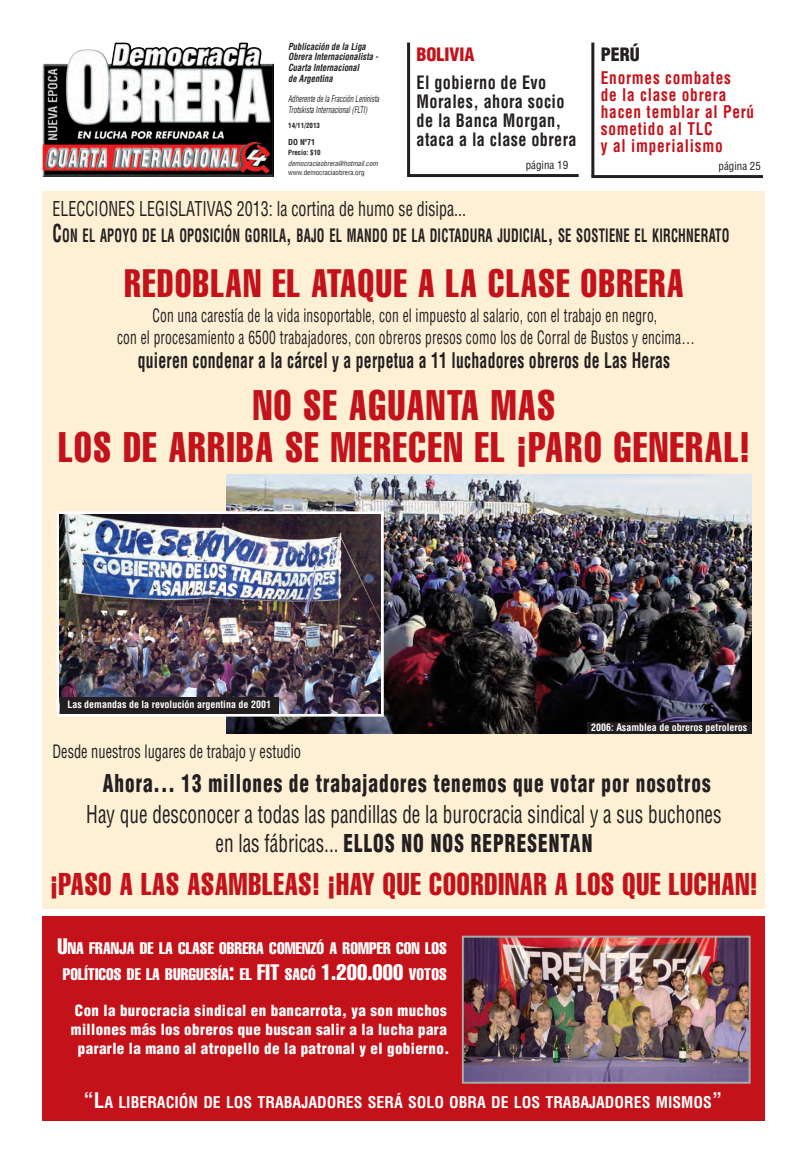
<style>
.page{position:relative;width:808px;height:1163px;background:#fff}
.page>*{position:absolute;margin:0;border:0;box-sizing:border-box;transform-origin:0 0}
.t1{font:extra-condensed 42px/42px "Helvetica";letter-spacing:.045em;color:#c4121a;text-align:center;scale:.9 1}
.t2{font:extra-condensed 39px "Helvetica";letter-spacing:.045em;color:#c4121a;scale:.9 1}
.t3{font:extra-condensed 31px "Helvetica";letter-spacing:.03em;color:#c4121a;scale:.9 1}
.t4{font:condensed 24px/29px "Helvetica";color:#231f20;text-align:center;scale:.8 1}
.t5{font:900 condensed 24px "Helvetica";letter-spacing:.05em;color:#231f20;scale:.8 1}
.t6{font:700 condensed 21px "Helvetica";letter-spacing:.015em;color:#231f20;scale:.75 1}
.t7{font:condensed 20px "Helvetica";color:#231f20;scale:.8 1}
.t8{font:condensed 18px/22px "Helvetica";letter-spacing:.015em;color:#231f20;text-align:center;scale:.75 1}
.t9{font:700 condensed 18px "Helvetica";letter-spacing:.02em;color:#231f20;scale:.7 1}
.t10{font:700 condensed 18px/19px "Helvetica";letter-spacing:.02em;color:#231f20;scale:.9 1}
.t11{font:condensed 18px "Helvetica";letter-spacing:.015em;color:#231f20;scale:.8 1}
.t12{font:900 condensed 18px "Helvetica";color:#c4121a}
.t13{font:900 condensed 18px "Helvetica";color:#231f20}
.t14{font:700 condensed 17px/17px "Helvetica";letter-spacing:.05em;color:#c4121a;scale:.9 1}
.t15{font:extra-condensed 16.5px/26px "Helvetica";letter-spacing:.005em;color:#fff;text-align:center}
.t16{font:700 condensed 15.8px "Helvetica";color:#fff}
.t17{font:900 condensed 15px/19px "Helvetica";letter-spacing:.025em;color:#fff;text-align:center}
.t18{font:condensed 11px "Helvetica";color:#231f20}
.t19{font:700 condensed 10px "Helvetica";color:#fff}
.t20{font:italic 700 condensed 9.5px/10.7px "Helvetica";color:#231f20;scale:.9 1}
.t21{font:italic condensed 9px/10.2px "Helvetica";color:#231f20;scale:.75 1}
.t22{font:700 condensed 8px "Helvetica";color:#231f20}
.t23{font:italic condensed 7px "Helvetica";color:#231f20}
.t24{font:condensed 7px "Helvetica";color:#231f20}
.t25{font:700 condensed 7px "Helvetica";color:#231f20}
.s1{font-size:24px}
.s2{font-weight:900}
.s3{font-size:22px}
.s4{font-size:21px}
</style>
<div class="page">
<div style="left:43px;top:191px;width:722px;height:717px;background:#fef0d5"></div>
<img style="left:227px;top:474px;width:524px;height:259px">
<div style="left:587px;top:721px;width:164px;height:12px;background:#231f20"></div>
<img style="left:43px;top:43px;width:231px;height:134px">
<div style="left:57px;top:511px;width:327px;height:205px;border:3px solid #fff"></div>
<img style="left:60px;top:514px;width:321px;height:199px">
<div style="left:60px;top:696px;width:218px;height:17px;background:#231f20"></div>
<hr style="left:407px;top:43px;width:3px;height:132px;background:#231f20">
<hr style="left:591px;top:43px;width:3px;height:133px;background:#231f20">
<hr style="left:407px;top:174px;width:172px;height:3px;background:#231f20">
<hr style="left:591px;top:175px;width:172px;height:3px;background:#231f20">
<div style="left:43px;top:916px;width:722px;height:204px;background:#c4121a"></div>
<img style="left:465px;top:938px;width:283px;height:142px">
<div style="left:462px;top:935px;width:289px;height:148px;border:2px solid #a8a9ad"></div>
<p class="t20" style="left:288px;top:42px;width:103px">Publicación de la Liga<br>Obrera Internacionalista -<br>Cuarta Internacional<br>de Argentina</p>
<p class="t21" style="left:288px;top:95px;width:125px">Adherente de la Fracción Leninista<br>Trotskista Internacional(FLTI)</p>
<p class="t25" style="left:288px;top:123px;width:33px">14/11/2013</p>
<p class="t22" style="left:288px;top:139px;width:29px">DO Nº71</p>
<p class="t25" style="left:288px;top:150px;width:34px">Precio: $10</p>
<p class="t23" style="left:288px;top:161px;width:93px">democraciaobrera@hotmail.com</p>
<p class="t24" style="left:288px;top:169px;width:78px">www.democraciaobrera.org</p>
<p class="t7" style="left:53px;top:201px;width:518px">ELECCIONES LEGISLATIVAS 2013: la cortina de humo se disipa...</p>
<p class="t9" style="left:53px;top:228px;width:969px"><span class="s1">C</span>ON EL APOYO DE LA OPOSICIÓN GORILA<span class="s1">,</span> BAJO EL MANDO DE LA DICTADURA JUDICIAL<span class="s1">,</span> SE SOSTIENE EL KIRCHNERATO</p>
<h2 class="t2" style="left:125px;top:269px;width:622px">REDOBLAN EL ATAQUE A LA CLASE OBRERA</h2>
<p class="t8" style="left:117px;top:306px;width:772px">Con una carestía de la vida insoportable, con el impuesto al salario, con el trabajo en negro,<br>con el procesamiento a 6500 trabajadores, con obreros presos como los de Corral de Bustos y encima…</p>
<p class="t6" style="left:138px;top:352px;width:712px">quieren condenar a la cárcel y a perpetua a 11 luchadores obreros de Las Heras</p>
<h1 class="t1" style="left:58px;top:386px;width:769px">NO SE AGUANTA MAS<br>LOS DE ARRIBA SE MERECEN EL ¡PARO GENERAL!</h1>
<p class="t13" style="left:601px;top:48px;width:41px">PERÚ</p>
<p class="t14" style="left:601px;top:71px;width:172px">Enormes combates<br>de la clase obrera hacen temblar al Perú sometido al TLC<br>y al imperialismo</p>
<p class="t18" style="left:718px;top:162px;width:44px">página 25</p>
<p class="t12" style="left:417px;top:48px;width:60px">BOLIVIA</p>
<p class="t10" style="left:417px;top:74px;width:179px">El gobierno de Evo<br>Morales, ahora socio de la Banca Morgan, ataca a la clase obrera</p>
<p class="t18" style="left:526px;top:161px;width:44px">página 19</p>
<p class="t19" style="left:67px;top:700px;width:205px">Las demandas de la revolución argentina de 2001</p>
<p class="t19" style="left:591px;top:723px;width:158px">2006: Asamblea de obreros petroleros</p>
<p class="t11" style="left:53px;top:744px;width:312px">Desde nuestros lugares de trabajo y estudio</p>
<h3 class="t5" style="left:103px;top:774px;width:761px">Ahora... 13 millones de trabajadores tenemos que votar por nosotros</h3>
<h3 class="t4" style="left:86px;top:801px;width:796px">Hay que desconocer a todas las pandillas de la burocracia sindical y a sus buchones en las fábricas... <span class="s2">ELLOS NO NOS REPRESENTAN</span></h3>
<h3 class="t3" style="left:50px;top:872px;width:787px">¡PASO A LAS ASAMBLEAS! ¡HAY QUE COORDINAR A LOS QUE LUCHAN!</h3>
<p class="t15" style="left:57px;top:936px;width:391px"><span class="s3">U</span>NA FRANJA DE LA CLASE OBRERA COMENZÓ A ROMPER CON LOS<br>POLÍTICOS DE LA BURGUESÍA<span class="s3">:</span> EL <span class="s3">FIT</span> SACÓ <span class="s3">1.200.000</span> VOTOS</p>
<p class="t17" style="left:71px;top:1002px;width:380px">Con la burocracia sindical en bancarrota, ya son muchos millones más los obreros que buscan salir a la lucha para pararle la mano al atropello de la patronal y el gobierno.</p>
<p class="t16" style="left:83px;top:1096px;width:640px"><span class="s4">“L</span>A LIBERACIÓN DE LOS TRABAJADORES SERÁ SOLO OBRA DE LOS TRABAJADORES MISMOS<span class="s4">”</span></p>
</div>
